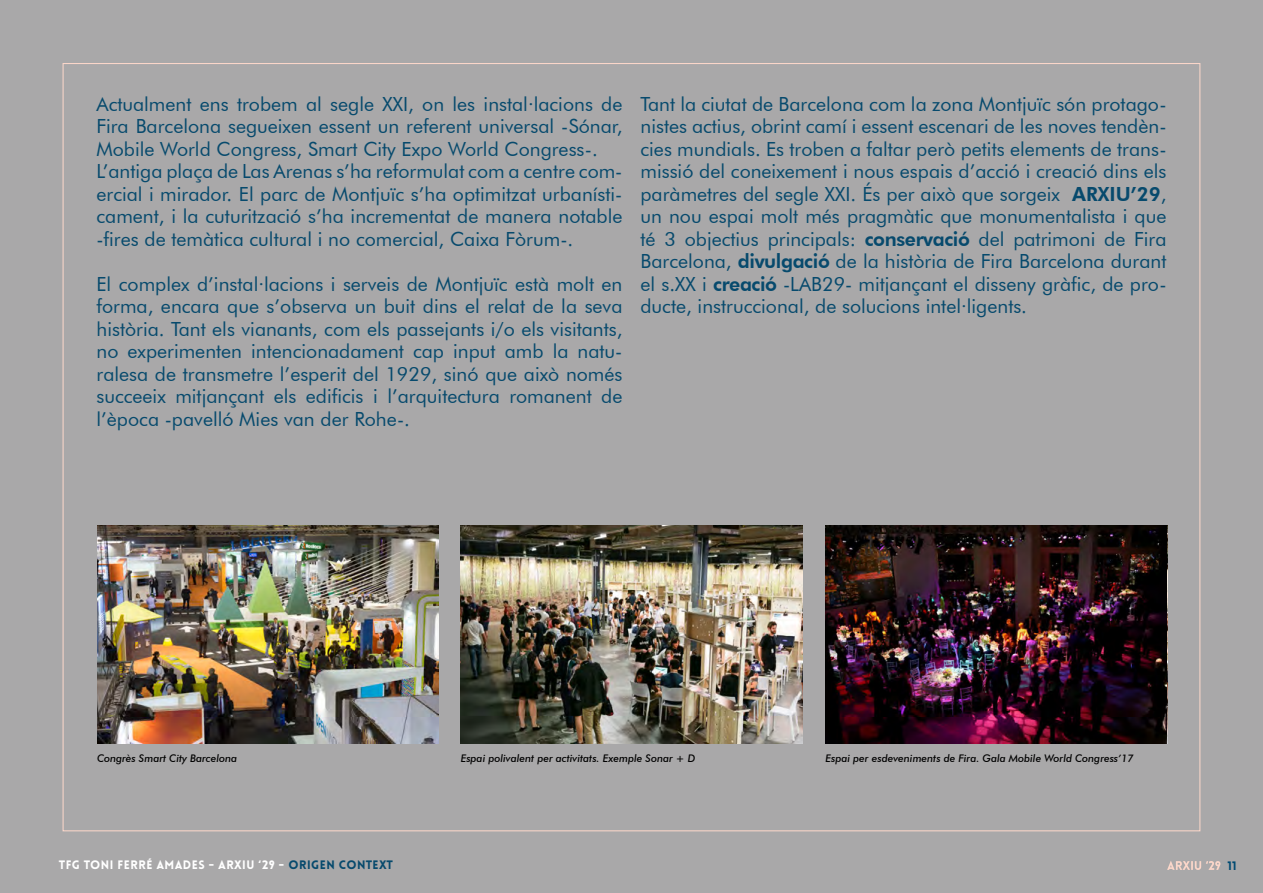
<style>
.page{position:relative;width:1263px;height:893px;background:#fff}
.page>*{position:absolute;margin:0;border:0;box-sizing:border-box;transform-origin:0 0}
.t1{font:19.5px/22.5px "Futura BT";color:#074a6d;text-align:justify}
.t2{font:900 12px "Lovelo";letter-spacing:.04em;color:#fff}
.t3{font:900 12px "Lovelo";color:#004a72}
.t4{font:italic 500 10.5px "Futura BT";color:#000}
.s1{font-weight:800}
.s2{color:#074a6d}
</style>
<div class="page">
<div style="left:0;top:0;width:1263px;height:893px;background:linear-gradient(to right,#a9a8a9,#a9a8a9)"></div>
<div style="left:63px;top:63px;width:1137px;height:768px;background:#a9a8a9;border:1px solid #fad6c9"></div>
<svg style="left:1167px;top:861px;width:54px;height:10px"></svg>
<img style="left:97px;top:525px;width:342px;height:219px">
<img style="left:461px;top:525px;width:341px;height:219px">
<img style="left:825px;top:525px;width:341px;height:219px">
<p class="t1" style="left:96px;top:92px;width:527px;text-align:left">Actualment ens trobem al segle XXI, on les instal·lacions de Fira Barcelona segueixen essent un referent universal -Sónar, Mobile World Congress, Smart City Expo World Congress-.<br>L’antiga plaça de Las Arenas s’ha reformulat com a centre com&shy;ercial i mirador. El parc de Montjuïc s’ha optimitzat urbanísti&shy;cament, i la cuturització s’ha incrementat de manera notable -fires de temàtica cultural i no comercial, Caixa Fòrum-.</p>
<p class="t1" style="left:96px;top:272px;width:527px">El complex d’instal·lacions i serveis de Montjuïc està molt en forma, encara que s’observa un buit dins el relat de la seva història. Tant els vianants, com els passejants i/o els visitants, no experimenten intencionadament cap input amb la natu&shy;ralesa de transmetre l’esperit del 1929, sinó que això només succeeix mitjançant els edificis i l’arquitectura romanent de l’època -pavelló Mies van der Rohe-.</p>
<p class="t1" style="left:640px;top:92px;width:527px">Tant la ciutat de Barcelona com la zona Montjuïc són protago&shy;nistes actius, obrint camí i essent escenari de les noves tendèn&shy;cies mundials. Es troben a faltar però petits elements de trans&shy;missió del coneixement i nous espais d’acció i creació dins els paràmetres del segle XXI. És per això que sorgeix <span class="s1">ARXIU’29</span>, un nou espai molt més pragmàtic que monumentalista i que té 3 objectius principals: <span class="s1">conservació</span> del patrimoni de Fira Barcelona, <span class="s1">divulgació</span> de la història de Fira Barcelona durant el s.XX i <span class="s1">creació</span> -LAB29- mitjançant el disseny gràfic, de pro&shy;ducte, instruccional, de solucions intel·ligents.</p>
<p class="t4" style="left:97px;top:752px;width:142px">Congrès Smart City Barcelona</p>
<p class="t4" style="left:461px;top:752px;width:236px">Espai polivalent per activitats. Exemple Sonar + D</p>
<p class="t4" style="left:825px;top:752px;width:310px">Espai per esdeveniments de Fira. Gala Mobile World Congress’17</p>
<p class="t2" style="left:59px;top:857px;width:336px">TFG TONI FERRÉ AMADES - ARXIU ‘29 - <span class="s2">ORIGEN CONTEXT</span></p>
<p class="t3" style="left:1227px;top:858px;width:11px">11</p>
</div>
